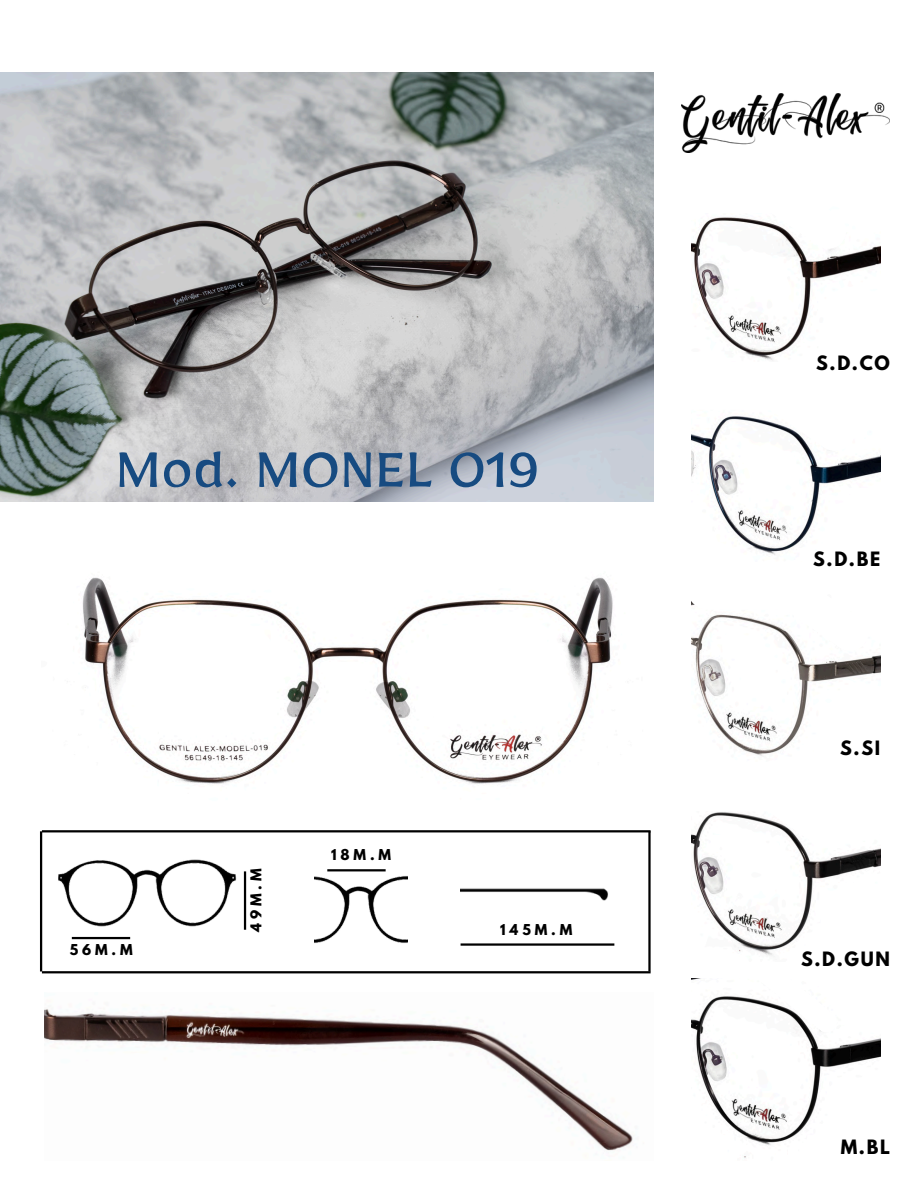
<style>
.page{position:relative;width:918px;height:1188px;background:#fff}
.page>*{position:absolute;margin:0;border:0;box-sizing:border-box;transform-origin:0 0}
.t1{font:64.35px "Mirza";color:#174b81}
.t2{font:700 17.55px "League Spartan";letter-spacing:.095em;color:#000}
.t3{font:700 13.35px "League Spartan";letter-spacing:.29em;color:#000}
</style>
<div class="page">
<img style="left:691px;top:979px;width:189px;height:179px">
<img style="left:693px;top:848px;width:187px;height:108px">
<img style="left:695px;top:654px;width:185px;height:102px">
<img style="left:691px;top:454px;width:189px;height:101px">
<img style="left:691px;top:246px;width:189px;height:115px">
<img style="left:461px;top:888px;width:147px;height:13px">
<img style="left:314px;top:871px;width:94px;height:72px">
<hr style="left:327px;top:869px;width:59px;height:2px;background:#000">
<hr style="left:461px;top:943px;width:153px;height:3px;background:#000">
<hr style="left:42px;top:830px;width:609px;height:2px;background:#000">
<hr style="left:42px;top:971px;width:609px;height:2px;background:#000">
<hr style="left:40px;top:831px;width:2px;height:140px;background:#000">
<hr style="left:648px;top:831px;width:3px;height:140px;background:#000">
<img style="left:58px;top:859px;width:179px;height:68px">
<hr style="left:72px;top:937px;width:58px;height:2px;background:#000">
<img style="left:45px;top:1009px;width:588px;height:142px">
<img style="left:82px;top:577px;width:531px;height:207px">
<img style="left:682px;top:93px;width:208px;height:60px">
<img style="left:1px;top:73px;width:653px;height:429px">
<hr style="left:244px;top:871px;width:2px;height:59px;background:#000">
<svg style="left:755px;top:979px;width:82px;height:54px"></svg>
<svg style="left:691px;top:812px;width:113px;height:36px"></svg>
<svg style="left:691px;top:601px;width:111px;height:53px"></svg>
<svg style="left:691px;top:416px;width:139px;height:38px"></svg>
<svg style="left:691px;top:217px;width:158px;height:34px"></svg>
<p class="t1" style="left:115px;top:427px;width:426px">Mod. MONEL 019</p>
<p class="t3" style="left:70px;top:943px;width:64px">56M.M</p>
<h2 class="t3" style="left:250px;top:932px;width:65px;rotate:-90deg">49M.M</h2>
<p class="t3" style="left:331px;top:848px;width:61px">18M.M</p>
<h2 class="t3" style="left:500px;top:923px;width:73px">145M.M</h2>
<p class="t2" style="left:816px;top:354px;width:75px">S.D.CO</p>
<h2 class="t2" style="left:813px;top:550px;width:69px">S.D.BE</h2>
<p class="t2" style="left:840px;top:740px;width:42px">S.SI</p>
<h2 class="t2" style="left:801px;top:950px;width:90px">S.D.GUN</h2>
<h2 class="t2" style="left:841px;top:1139px;width:51px">M.BL</h2>
</div>
